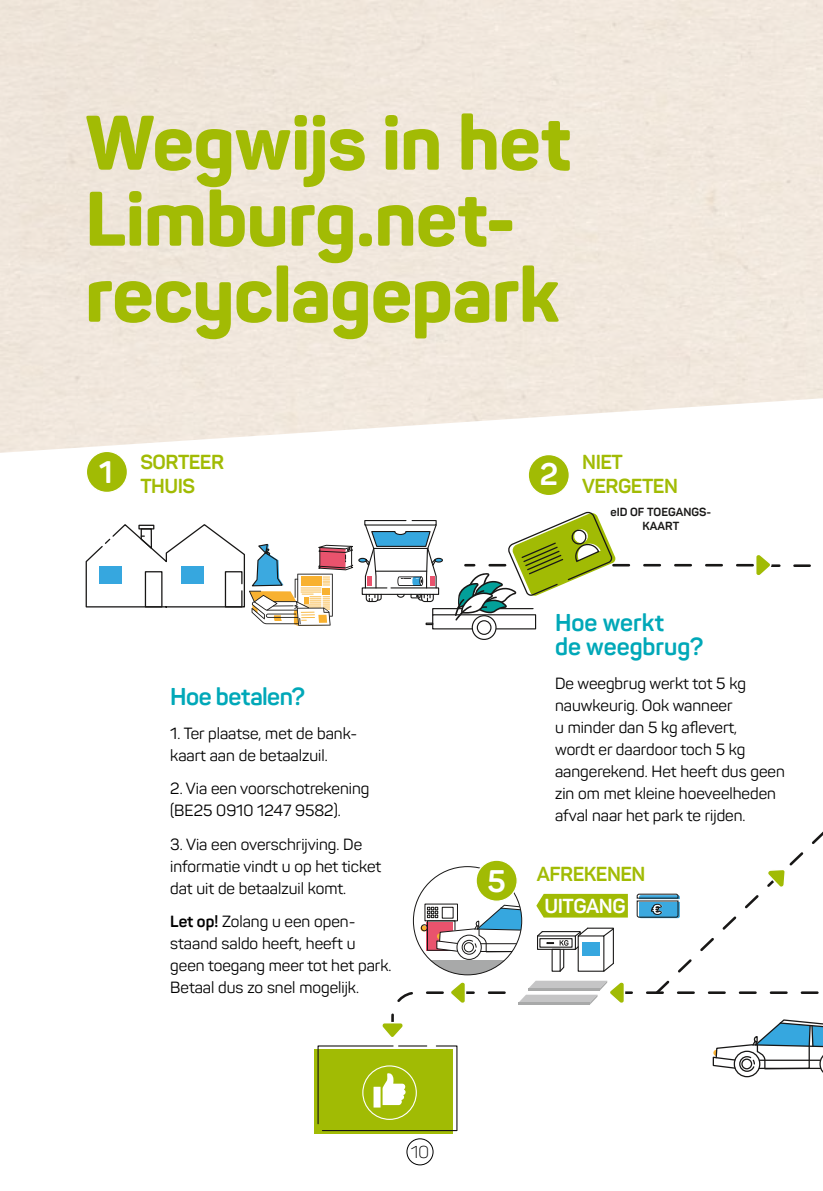
<style>
.page{position:relative;width:823px;height:1191px;background:#fff}
.page>*{position:absolute;margin:0;border:0;box-sizing:border-box;transform-origin:0 0}
.t1{font:800 76px/76px "Panton";letter-spacing:-.01em;color:#a2bb04}
.t2{font:700 30.8px "Panton";color:#fff}
.t3{font:700 24px/24px "Panton";letter-spacing:-.005em;color:#00a8b8}
.t4{font:700 20px/24px "Panton";letter-spacing:-.025em;color:#a1bb04}
.t5{font:700 20px "Panton";letter-spacing:-.025em;color:#fff}
.t6{font:300 17px "Panton";color:#000}
.t7{font:16px/22px "Panton";color:#000}
.t8{font:700 11.6px/14px "Panton";color:#181716;text-align:center}
.s1{font-weight:700}
</style>
<div class="page">
<div style="left:86px;top:451px;width:41px;height:41px;background:#a1bb04;border-radius:50%"></div>
<div style="left:86px;top:451px;width:42px;height:42px;border:1px solid #fff;border-radius:50%"></div>
<svg style="left:712px;top:1019px;width:110px;height:59px"></svg>
<div style="left:740px;top:1058px;width:11px;height:11px;border:1px solid #181716;border-radius:50%"></div>
<svg style="left:537px;top:927px;width:77px;height:45px"></svg>
<div style="left:528px;top:454px;width:41px;height:41px;background:#a1bb04;border-radius:50%"></div>
<div style="left:527px;top:454px;width:42px;height:42px;border:1px solid #fff;border-radius:50%"></div>
<svg style="left:636px;top:893px;width:16px;height:25px"></svg>
<div style="left:536px;top:894px;width:91px;height:23px;background:#a1bb04"></div>
<svg style="left:420px;top:904px;width:101px;height:56px"></svg>
<div style="left:463px;top:942px;width:10px;height:10px;border:1px solid #181716;border-radius:50%"></div>
<svg style="left:429px;top:960px;width:77px;height:14px"></svg>
<div style="left:476px;top:860px;width:41px;height:41px;background:#a1bb04;border-radius:50%"></div>
<div style="left:475px;top:859px;width:42px;height:43px;border:1px solid #fff;border-radius:50%"></div>
<svg style="left:314px;top:1049px;width:139px;height:84px"></svg>
<svg style="left:317px;top:980px;width:307px;height:151px"></svg>
<div style="left:476px;top:620px;width:15px;height:15px;border:1px solid #181716;border-radius:50%"></div>
<div style="left:471px;top:615px;width:25px;height:25px;border:1px solid #181716;border-radius:50%"></div>
<svg style="left:85px;top:511px;width:683px;height:119px"></svg>
<svg style="left:652px;top:562px;width:170px;height:432px"></svg>
<svg style="left:765px;top:868px;width:20px;height:22px"></svg>
<div style="left:406px;top:1138px;width:27px;height:27px;border:1px solid #000;border-radius:50%"></div>
<h1 class="t1" style="left:85px;top:104px;width:487px">Wegwijs in het<br>Limburg.net&shy;recyclagepark</h1>
<p class="t4" style="left:140px;top:449px;width:85px">SORTEER<br>THUIS</p>
<h2 class="t2" style="left:99px;top:453px;width:15px">1</h2>
<h2 class="t2" style="left:539px;top:455px;width:20px">2</h2>
<p class="t4" style="left:582px;top:449px;width:97px">NIET<br>VERGETEN</p>
<p class="t8" style="left:610px;top:505px;width:102px">eID OF TOEGANGS-<br>KAART</p>
<h3 class="t3" style="left:170px;top:685px;width:136px">Hoe betalen?</h3>
<p class="t7" style="left:170px;top:722px;width:188px">1. Ter plaatse, met de bank&shy;kaart aan de betaalzuil.</p>
<p class="t7" style="left:170px;top:777px;width:201px">2. Via een voorschotrekening (BE25 0910 1247 9582).</p>
<p class="t7" style="left:170px;top:833px;width:212px">3. Via een overschrijving. De informatie vindt u op het ticket dat uit de betaalzuil komt.</p>
<p class="t7" style="left:170px;top:910px;width:222px"><span class="s1">Let op!</span> Zolang u een open&shy;staand saldo heeft, heeft u geen toegang meer tot het park.<br>Betaal dus zo snel mogelijk.</p>
<p class="t6" style="left:410px;top:1141px;width:20px">10</p>
<h2 class="t2" style="left:487px;top:862px;width:20px">5</h2>
<h3 class="t3" style="left:554px;top:610px;width:150px">Hoe werkt<br>de weegbrug?</h3>
<p class="t7" style="left:554px;top:672px;width:231px">De weegbrug werkt tot 5 kg nauwkeurig. Ook wanneer<br>u minder dan 5 kg aflevert,<br>wordt er daardoor toch 5 kg aangerekend. Het heeft dus geen zin om met kleine hoeveelheden afval naar het park te rijden.</p>
<p class="t4" style="left:536px;top:862px;width:110px">AFREKENEN</p>
<p class="t5" style="left:544px;top:893px;width:83px">UITGANG</p>
</div>
